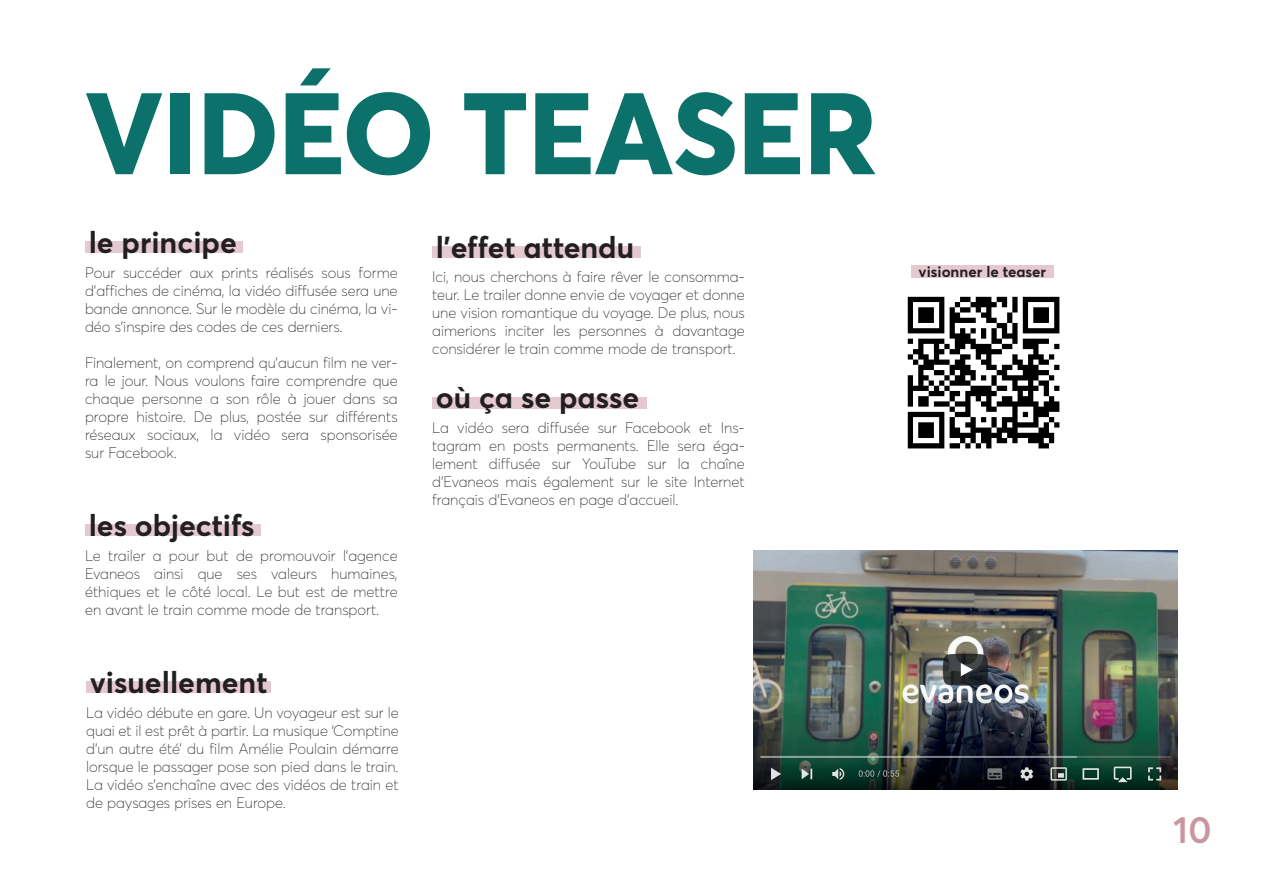
<style>
.page{position:relative;width:1263px;height:893px;background:#fff}
.page>*{position:absolute;margin:0;border:0;box-sizing:border-box;transform-origin:0 0}
.t1{font:800 114px "Averta";color:#0b716a}
.t2{font:600 37.5px "Averta";color:#ca95a1}
.t3{font:700 30px "Averta";color:#231f20}
.t4{font:100 15px/18px "Averta";color:#231f20;text-align:justify}
.t5{font:700 15px "Averta";color:#231f20}
.t6{font:700 13.5px "Open Sans";color:#231f20}
</style>
<div class="page">
<div style="left:911px;top:265px;width:143px;height:13px;background:#e4cad0"></div>
<svg style="left:907px;top:296px;width:153px;height:153px"></svg>
<img style="left:753px;top:550px;width:425px;height:239px">
<div style="left:85px;top:241px;width:157px;height:12px;background:#e4cad0"></div>
<div style="left:85px;top:524px;width:176px;height:12px;background:#e4cad0"></div>
<div style="left:86px;top:682px;width:185px;height:11px;background:#e4cad0"></div>
<div style="left:432px;top:246px;width:209px;height:11px;background:#e4cad0"></div>
<div style="left:432px;top:397px;width:214px;height:11px;background:#e4cad0"></div>
<h1 class="t1" style="left:85px;top:61px;width:794px">VIDÉO TEASER</h1>
<h3 class="t3" style="left:89px;top:223px;width:150px">le principe</h3>
<h3 class="t3" style="left:436px;top:228px;width:200px">l’effet attendu</h3>
<p class="t4" style="left:85px;top:263px;width:314px">Pour succéder aux prints réalisés sous forme</p>
<p class="t5" style="left:918px;top:262px;width:129px">visionner le teaser</p>
<p class="t4" style="left:85px;top:281px;width:314px">d’affiches de cinéma, la vidéo diffusée sera une bande annonce. Sur le modèle du cinéma, la vi&shy;déo s’inspire des codes de ces derniers.</p>
<p class="t4" style="left:85px;top:353px;width:314px">Finalement, on comprend qu’aucun film ne ver&shy;ra le jour. Nous voulons faire comprendre que chaque personne a son rôle à jouer dans sa propre histoire. De plus, postée sur différents réseaux sociaux, la vidéo sera sponsorisée sur Facebook.</p>
<p class="t4" style="left:432px;top:268px;width:314px">Ici, nous cherchons à faire rêver le consomma&shy;teur. Le trailer donne envie de voyager et donne une vision romantique du voyage. De plus, nous aimerions inciter les personnes à davantage considérer le train comme mode de transport.</p>
<p class="t6" style="left:917px;top:269px;width:134px">Visionner le teaser !</p>
<h3 class="t3" style="left:436px;top:379px;width:205px">où ça se passe</h3>
<p class="t4" style="left:432px;top:419px;width:314px">La vidéo sera diffusée sur Facebook et Ins&shy;tagram en posts permanents. Elle sera éga&shy;lement diffusée sur YouTube sur la chaîne d’Evaneos mais également sur le site Internet français d’Evaneos en page d’accueil.</p>
<h3 class="t3" style="left:89px;top:507px;width:167px">les objectifs</h3>
<p class="t4" style="left:85px;top:546px;width:314px">Le trailer a pour but de promouvoir l’agence Evaneos ainsi que ses valeurs humaines, éthiques et le côté local. Le but est de mettre en avant le train comme mode de transport.</p>
<h3 class="t3" style="left:90px;top:664px;width:179px">visuellement</h3>
<p class="t4" style="left:86px;top:704px;width:314px">La vidéo débute en gare. Un voyageur est sur le quai et il est prêt à partir. La musique ‘Comptine d’un autre été’ du film Amélie Poulain démarre lorsque le passager pose son pied dans le train.<br>La vidéo s’enchaîne avec des vidéos de train et de paysages prises en Europe.</p>
<h2 class="t2" style="left:1173px;top:806px;width:40px">10</h2>
</div>
